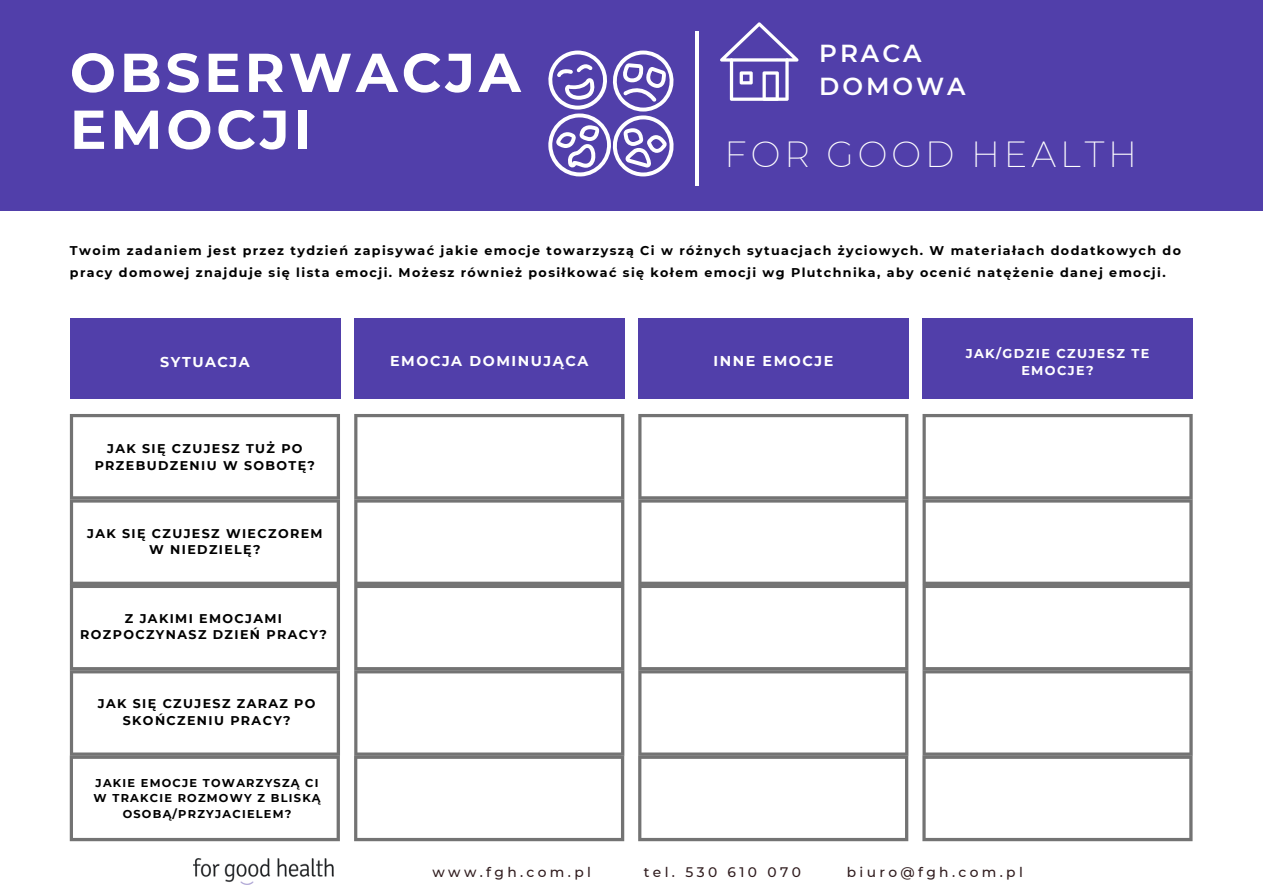
<style>
.page{position:relative;width:1263px;height:894px;background:#fff}
.page>*{position:absolute;margin:0;border:0;box-sizing:border-box;transform-origin:0 0}
.t1{font:700 54.6px/56.8px "Montserrat";letter-spacing:.07em;color:#fff}
.t2{font:200 35.4px "Montserrat";letter-spacing:.11em;color:#fff}
.t3{font:600 24.6px/33.5px "Montserrat";letter-spacing:.12em;color:#fff}
.t4{font:700 14.25px "Montserrat";letter-spacing:.11em;color:#fff}
.t5{font:500 13.8px "Montserrat";letter-spacing:.245em;color:#301c1e}
.t6{font:700 12.75px/17px "Montserrat";letter-spacing:.11em;color:#fff;text-align:center}
.t7{font:700 12.6px/16.8px "Montserrat";letter-spacing:.11em;color:#000;text-align:center}
.t8{font:700 11.4px/15.1px "Montserrat";letter-spacing:.11em;color:#000;text-align:center}
</style>
<div class="page">
<div style="left:0;top:0;width:1263px;height:210px;background:#513faa"></div>
<hr style="left:695px;top:31px;width:4px;height:154px;background:#fff">
<div style="left:70px;top:318px;width:270px;height:81px;background:#513faa"></div>
<div style="left:638px;top:318px;width:271px;height:81px;background:#513faa"></div>
<svg style="left:720px;top:22px;width:79px;height:79px"></svg>
<div style="left:354px;top:318px;width:270px;height:81px;background:#513faa"></div>
<div style="left:922px;top:318px;width:271px;height:81px;background:#513faa"></div>
<img style="left:193px;top:858px;width:141px;height:26px">
<svg style="left:548px;top:51px;width:126px;height:125px"></svg>
<svg style="left:70px;top:414px;width:270px;height:427px"></svg>
<svg style="left:354px;top:414px;width:270px;height:427px"></svg>
<svg style="left:638px;top:414px;width:270px;height:427px"></svg>
<svg style="left:922px;top:414px;width:271px;height:427px"></svg>
<p class="t1" style="left:70px;top:44px;width:452px">OBSERWACJA<br>EMOCJI</p>
<p class="t3" style="left:819px;top:36px;width:148px">PRACA<br>DOMOWA</p>
<p class="t2" style="left:724px;top:133px;width:414px">FOR GOOD HEALTH</p>
<p class="t7" style="left:70px;top:239px;width:1112px;line-height:22px;text-align:left">Twoim zadaniem jest przez tydzień zapisywać jakie emocje towarzyszą Ci w różnych sytuacjach życiowych. W materiałach dodatkowych do pracy domowej znajduje się lista emocji. Możesz również posiłkować się kołem emocji wg Plutchnika, aby ocenić natężenie danej emocji.</p>
<p class="t4" style="left:160px;top:353px;width:91px">SYTUACJA</p>
<p class="t7" style="left:95px;top:439px;width:222px">JAK SIĘ CZUJESZ TUŻ PO<br>PRZEBUDZENIU W SOBOTĘ?</p>
<p class="t7" style="left:87px;top:524px;width:237px">JAK SIĘ CZUJESZ WIECZOREM<br>W NIEDZIELĘ?</p>
<p class="t7" style="left:80px;top:609px;width:248px">Z JAKIMI EMOCJAMI<br>ROZPOCZYNASZ DZIEŃ PRACY?</p>
<p class="t7" style="left:98px;top:695px;width:219px">JAK SIĘ CZUJESZ ZARAZ PO<br>SKOŃCZENIU PRACY?</p>
<p class="t8" style="left:94px;top:775px;width:229px">JAKIE EMOCJE TOWARZYSZĄ CI<br>W TRAKCIE ROZMOWY Z BLISKĄ<br>OSOBĄ/PRZYJACIELEM?</p>
<p class="t4" style="left:390px;top:352px;width:200px">EMOCJA DOMINUJĄCA</p>
<p class="t4" style="left:713px;top:352px;width:121px">INNE EMOCJE</p>
<p class="t6" style="left:966px;top:344px;width:185px">JAK/GDZIE CZUJESZ TE<br>EMOCJE?</p>
<p class="t5" style="left:432px;top:862px;width:160px">www.fgh.com.pl</p>
<p class="t5" style="left:644px;top:862px;width:159px">tel. 530 610 070</p>
<p class="t5" style="left:847px;top:862px;width:178px">biuro@fgh.com.pl</p>
</div>
